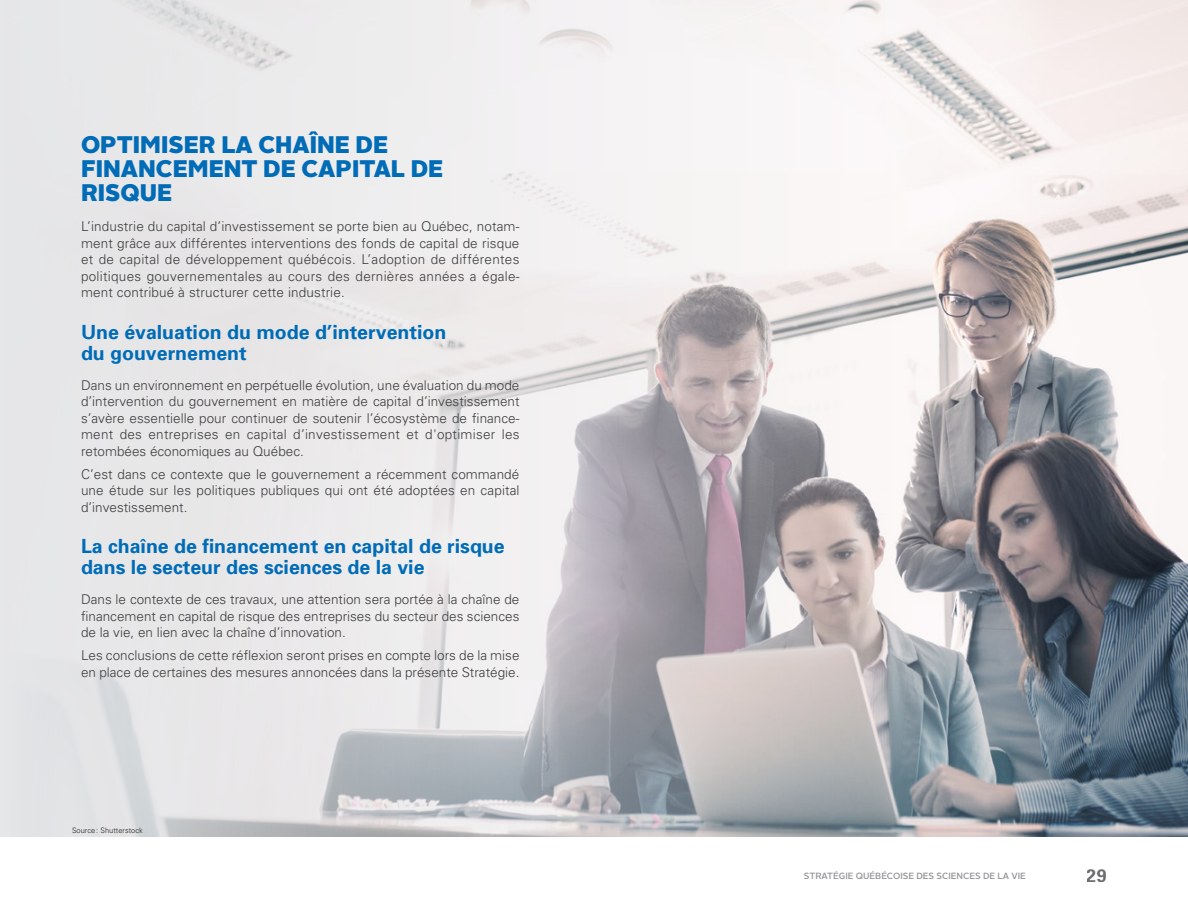
<style>
.page{position:relative;width:1188px;height:918px;background:#fff}
.page>*{position:absolute;margin:0;border:0;box-sizing:border-box;transform-origin:0 0}
.Sous-Titre_Encadré{font:900 24px/24px "Alright Sans";color:#006cb7}
.S_-titre_3{font:700 19.5px/21px "Univers";color:#006cb7}
.t1{font:700 18px "Univers";color:#6c6d70}
.Texte_courant{font:300 13.5px/16.5px "Univers";color:#3e3e3f;text-align:justify}
.t2{font:500 9px "Alright Sans";color:#939598}
.Notes_de_bas_de_page{font:300 7.5px "Univers";color:#231f20}
</style>
<div class="page">
<img style="left:0;top:0;width:1188px;height:837px">
<p class="Sous-Titre_Encadré" style="left:81px;top:133px;width:364px">OPTIMISER LA CHAÎNE DE<br>FINANCEMENT DE CAPITAL DE<br>RISQUE</p>
<p class="Texte_courant" style="left:81px;top:218px;width:440px">L’industrie du capital d’investissement se porte bien au Québec, notam&shy;ment grâce aux différentes interventions des fonds de capital de risque et de capital de développement québécois. L’adoption de différentes politiques gouvernementales au cours des dernières années a égale&shy;ment contribué à structurer cette industrie.</p>
<p class="S_-titre_3" style="left:81px;top:321px;width:367px">Une évaluation du mode d’intervention du gouvernement</p>
<p class="Texte_courant" style="left:81px;top:377px;width:440px">Dans un environnement en perpétuelle évolution, une évaluation du mode d’intervention du gouvernement en matière de capital d’investissement s’avère essentielle pour continuer de soutenir l’écosystème de finance&shy;ment des entreprises en capital d’investissement et d'optimiser les retombées économiques au Québec.</p>
<p class="Texte_courant" style="left:81px;top:466px;width:440px">C’est dans ce contexte que le gouvernement a récemment commandé une étude sur les politiques publiques qui ont été adoptées en capital d’investissement.</p>
<p class="S_-titre_3" style="left:81px;top:536px;width:425px">La chaîne de financement en capital de risque dans le secteur des sciences de la vie</p>
<p class="Texte_courant" style="left:81px;top:591px;width:440px">Dans le contexte de ces travaux, une attention sera portée à la chaîne de financement en capital de risque des entreprises du secteur des sciences de la vie, en lien avec la chaîne d’innovation.</p>
<p class="Texte_courant" style="left:81px;top:647px;width:440px">Les conclusions de cette réflexion seront prises en compte lors de la mise en place de certaines des mesures annoncées dans la présente Stratégie.</p>
<p class="Notes_de_bas_de_page" style="left:72px;top:825px;width:72px">Source: Shutterstock</p>
<p class="t2" style="left:804px;top:869px;width:224px">STRATÉGIE QUÉBÉCOISE DES SCIENCES DE LA VIE</p>
<h3 class="t1" style="left:1087px;top:864px;width:22px">29</h3>
</div>
